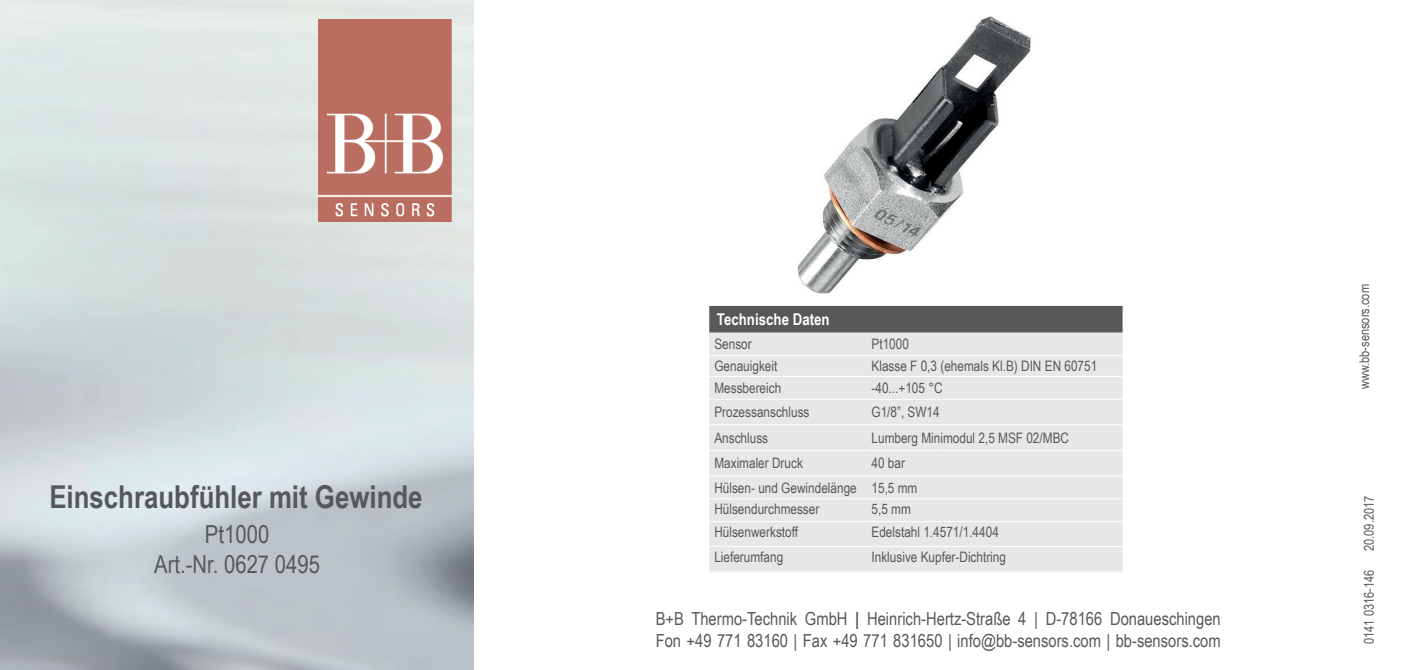
<style>
.page{position:relative;width:1416px;height:670px;background:#fff}
.page>*{position:absolute;margin:0;border:0;box-sizing:border-box;transform-origin:0 0}
.t1{font:700 31.5px "Arial Narrow";color:#57585a}
.t2{font:24.75px/29.7px "Arial Narrow";color:#57585a;text-align:center}
.t3{font:18px/21.6px "Arial Narrow";color:#57585a}
.t4{font:700 16.2px "Arial Narrow";color:#fff}
.t5{font:14.4px/24.3px "Arial Narrow";color:#57585a}
.t6{font:13.5px "Arial Narrow";color:#57585a}
.s1{font-weight:700}
</style>
<div class="page">
<img style="left:0;top:0;width:473px;height:670px">
<img style="left:319px;top:19px;width:132px;height:202px">
<div style="left:709px;top:306px;width:414px;height:27px;background:#57585a"></div>
<div style="left:709px;top:333px;width:414px;height:238px;background:#e6e7e9"></div>
<hr style="left:709px;top:355px;width:157px;height:1px;background:#fff">
<hr style="left:866px;top:355px;width:77px;height:1px;background:#fff">
<hr style="left:943px;top:355px;width:180px;height:1px;background:#fff">
<hr style="left:709px;top:376px;width:157px;height:1px;background:#fff">
<hr style="left:866px;top:376px;width:77px;height:1px;background:#fff">
<hr style="left:943px;top:376px;width:180px;height:1px;background:#fff">
<hr style="left:709px;top:399px;width:157px;height:1px;background:#fff">
<hr style="left:866px;top:399px;width:77px;height:1px;background:#fff">
<hr style="left:943px;top:399px;width:180px;height:1px;background:#fff">
<hr style="left:709px;top:424px;width:157px;height:1px;background:#fff">
<hr style="left:866px;top:424px;width:77px;height:1px;background:#fff">
<hr style="left:943px;top:424px;width:180px;height:1px;background:#fff">
<hr style="left:709px;top:450px;width:157px;height:1px;background:#fff">
<hr style="left:866px;top:450px;width:77px;height:1px;background:#fff">
<hr style="left:943px;top:450px;width:180px;height:1px;background:#fff">
<hr style="left:709px;top:475px;width:157px;height:1px;background:#fff">
<hr style="left:866px;top:475px;width:77px;height:1px;background:#fff">
<hr style="left:943px;top:475px;width:180px;height:1px;background:#fff">
<hr style="left:709px;top:498px;width:157px;height:1px;background:#fff">
<hr style="left:866px;top:498px;width:77px;height:1px;background:#fff">
<hr style="left:943px;top:498px;width:180px;height:1px;background:#fff">
<hr style="left:709px;top:521px;width:157px;height:1px;background:#fff">
<hr style="left:866px;top:521px;width:77px;height:1px;background:#fff">
<hr style="left:943px;top:521px;width:180px;height:1px;background:#fff">
<hr style="left:709px;top:546px;width:157px;height:1px;background:#fff">
<hr style="left:866px;top:546px;width:77px;height:1px;background:#fff">
<hr style="left:943px;top:546px;width:180px;height:1px;background:#fff">
<img style="left:797px;top:17px;width:234px;height:276px">
<h1 class="t1" style="left:49px;top:473px;width:375px">Einschraubfühler mit Gewinde</h1>
<h2 class="t2" style="left:154px;top:518px;width:167px">Pt1000<br>Art.-Nr. 0627 0495</h2>
<p class="t4" style="left:717px;top:307px;width:114px">Technische Daten</p>
<p class="t5" style="left:714px;top:332px;width:39px">Sensor</p>
<p class="t5" style="left:871px;top:332px;width:39px">Pt1000</p>
<p class="t5" style="left:714px;top:353px;width:65px">Genauigkeit</p>
<p class="t5" style="left:871px;top:353px;width:227px">Klasse F 0,3 (ehemals Kl.B) DIN EN 60751</p>
<p class="t5" style="left:714px;top:375px;width:68px">Messbereich</p>
<p class="t5" style="left:871px;top:375px;width:73px">-40...+105 °C</p>
<p class="t5" style="left:714px;top:399px;width:97px">Prozessanschluss</p>
<p class="t5" style="left:871px;top:399px;width:70px">G1/8”, SW14</p>
<p class="t5" style="left:714px;top:425px;width:55px">Anschluss</p>
<p class="t5" style="left:871px;top:425px;width:199px">Lumberg Minimodul 2,5 MSF 02/MBC</p>
<p class="t5" style="left:714px;top:450px;width:90px">Maximaler Druck</p>
<p class="t5" style="left:714px;top:450px;width:205px;text-indent:157px">40 bar<br>Hülsen- und Gewindelänge 15,5 mm</p>
<p class="t5" style="left:714px;top:496px;width:106px">Hülsendurchmesser</p>
<p class="t5" style="left:871px;top:496px;width:41px">5,5 mm</p>
<p class="t5" style="left:714px;top:519px;width:85px">Hülsenwerkstoff</p>
<p class="t5" style="left:871px;top:519px;width:129px">Edelstahl 1.4571/1.4404</p>
<p class="t5" style="left:714px;top:544px;width:70px">Lieferumfang</p>
<p class="t5" style="left:871px;top:544px;width:136px">Inklusive Kupfer-Dichtring</p>
<p class="t3" style="left:656px;top:607px;width:567px">B+B Thermo-Technik GmbH <span class="s1">|</span> Heinrich-Hertz-Straße 4 | D-78166 Donaueschingen<br>Fon +49 771 83160 | Fax +49 771 831650 | info@bb-sensors.com | bb-sensors.com</p>
<p class="t6" style="left:1354px;top:389px;width:107px;rotate:-90deg">www.bb-sensors.com</p>
<p class="t6" style="left:1359px;top:551px;width:57px;rotate:-90deg">20.09.2017</p>
<p class="t6" style="left:1359px;top:644px;width:76px;rotate:-90deg">0141 0316-146</p>
</div>
